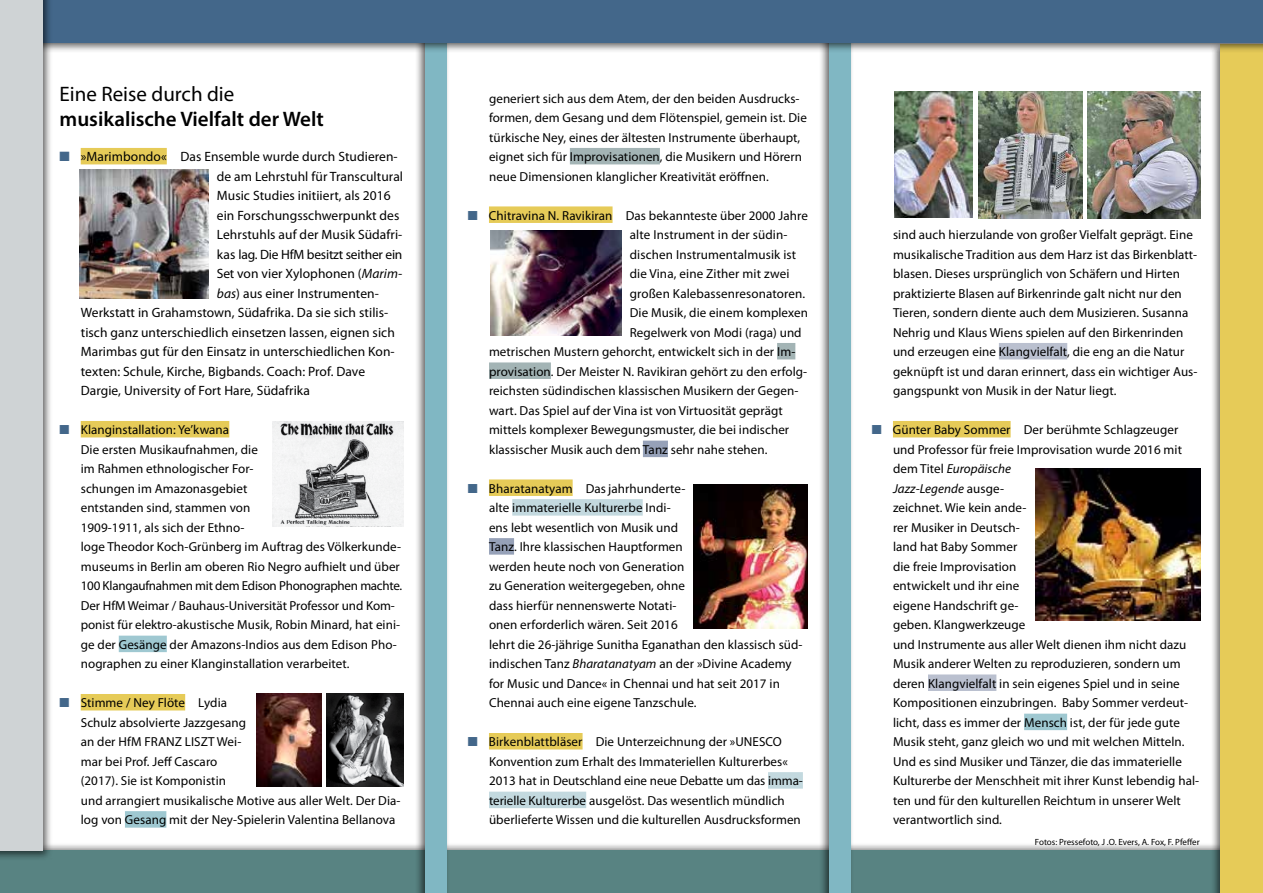
<style>
.page{position:relative;width:1263px;height:893px;background:#fff}
.page>*{position:absolute;margin:0;border:0;box-sizing:border-box;transform-origin:0 0}
.t1{font:600 21px "Myriad Pro";color:#000}
.t2{font:21px "Myriad Pro";color:#000}
.t3{font:13.5px "Myriad Pro";letter-spacing:.005em;color:#000}
.t4{font:13.5px "Myriad Pro";letter-spacing:-.015em;color:#000}
.t5{font:13.05px/19.5px "Myriad Pro";letter-spacing:.005em;color:#000}
.t6{font:9px "Myriad Pro";color:#000}
.s1{color:#43678a}
.s2{font-style:italic}
</style>
<div class="page">
<div style="left:570px;top:148px;width:90px;height:16px;background:#a3b4b5"></div>
<div style="left:489px;top:206px;width:123px;height:17px;background:#e6cb58"></div>
<div style="left:777px;top:343px;width:18px;height:16px;background:#a3b4b5"></div>
<div style="left:489px;top:362px;width:62px;height:17px;background:#a3b4b5"></div>
<div style="left:643px;top:441px;width:25px;height:16px;background:#96a1b8"></div>
<div style="left:489px;top:479px;width:84px;height:17px;background:#e6cb58"></div>
<div style="left:512px;top:499px;width:131px;height:17px;background:#c3d9df"></div>
<div style="left:489px;top:538px;width:25px;height:17px;background:#96a1b8"></div>
<div style="left:489px;top:733px;width:94px;height:16px;background:#e6cb58"></div>
<div style="left:768px;top:772px;width:35px;height:17px;background:#c3d9df"></div>
<div style="left:489px;top:792px;width:97px;height:16px;background:#c3d9df"></div>
<div style="left:999px;top:343px;width:68px;height:16px;background:#bac0cf"></div>
<div style="left:893px;top:421px;width:118px;height:16px;background:#e6cb58"></div>
<div style="left:928px;top:674px;width:68px;height:17px;background:#bac0cf"></div>
<div style="left:1024px;top:714px;width:43px;height:16px;background:#9fc8d1"></div>
<div style="left:81px;top:148px;width:86px;height:16px;background:#e6cb58"></div>
<div style="left:81px;top:421px;width:148px;height:16px;background:#e6cb58"></div>
<div style="left:119px;top:636px;width:48px;height:16px;background:#9fc8d1"></div>
<div style="left:81px;top:694px;width:104px;height:16px;background:#e6cb58"></div>
<div style="left:125px;top:811px;width:41px;height:17px;background:#9fc8d1"></div>
<div style="left:0;top:842px;width:1263px;height:51px;background:#000;opacity:.6"></div>
<div style="left:0;top:850px;width:1263px;height:43px;background:#588382"></div>
<div style="left:818px;top:0;width:36px;height:893px;background:#000;opacity:.6"></div>
<div style="left:829px;top:0;width:21px;height:893px;background:#80b7c3"></div>
<div style="left:414px;top:0;width:36px;height:893px;background:#000;opacity:.6"></div>
<div style="left:425px;top:0;width:21px;height:893px;background:#80b7c3"></div>
<div style="left:1210px;top:40px;width:53px;height:853px;background:#000;opacity:.6"></div>
<div style="left:1220px;top:45px;width:43px;height:848px;background:#e6cb58"></div>
<div style="left:0;top:0;width:1263px;height:53px;background:#000;opacity:.6"></div>
<div style="left:0;top:0;width:1263px;height:43px;background:#43678a"></div>
<div style="left:0;top:0;width:53px;height:860px;background:#000;opacity:.6"></div>
<div style="left:0;top:0;width:43px;height:850px;background:#cfd3d5"></div>
<img style="left:694px;top:484px;width:114px;height:144px">
<img style="left:80px;top:170px;width:128px;height:128px">
<img style="left:273px;top:422px;width:131px;height:104px">
<img style="left:490px;top:231px;width:131px;height:105px">
<img style="left:1036px;top:469px;width:165px;height:152px">
<img style="left:895px;top:91px;width:78px;height:127px">
<img style="left:978px;top:91px;width:105px;height:128px">
<img style="left:1088px;top:91px;width:112px;height:128px">
<img style="left:327px;top:693px;width:77px;height:94px">
<img style="left:257px;top:693px;width:65px;height:94px">
<h1 class="t2" style="left:60px;top:81px;width:176px">Eine Reise durch die</h1>
<h1 class="t1" style="left:60px;top:106px;width:266px">musikalische Vielfalt der Welt</h1>
<p class="t3" style="left:60px;top:148px;width:340px"><span class="s1">■</span> »Marimbondo« Das Ensemble wurde durch Studieren-</p>
<p class="t3" style="left:217px;top:168px;width:188px">de am Lehrstuhl für Transcultural</p>
<p class="t3" style="left:217px;top:187px;width:175px">Music Studies initiiert, als 2016</p>
<p class="t3" style="left:217px;top:207px;width:184px">ein Forschungsschwerpunkt des</p>
<p class="t3" style="left:217px;top:226px;width:187px">Lehrstuhls auf der Musik Südafri-</p>
<p class="t4" style="left:217px;top:246px;width:187px">kas lag. Die HfM besitzt seither ein</p>
<p class="t3" style="left:217px;top:265px;width:187px">Set von vier Xylophonen (<span class="s2">Marim-</span></p>
<p class="t3" style="left:217px;top:285px;width:164px"><span class="s2">bas</span>) aus einer Instrumenten-</p>
<p class="t3" style="left:81px;top:304px;width:308px">Werkstatt in Grahamstown, Südafrika. Da sie sich stilis-</p>
<p class="t3" style="left:81px;top:324px;width:316px">tisch ganz unterschiedlich einsetzen lassen, eignen sich</p>
<p class="t3" style="left:81px;top:343px;width:315px">Marimbas gut für den Einsatz in unterschiedlichen Kon-</p>
<p class="t3" style="left:81px;top:363px;width:286px">texten: Schule, Kirche, Bigbands. Coach: Prof. Dave</p>
<p class="t3" style="left:81px;top:382px;width:231px">Dargie, University of Fort Hare, Südafrika</p>
<p class="t5" style="left:81px;top:420px;width:323px;text-indent:-21px"><span class="s1">■</span> Klanginstallation: Ye’kwana<br>Die ersten Musikaufnahmen, die<br>im Rahmen ethnologischer For-<br>schungen im Amazonasgebiet<br>entstanden sind, stammen von<br>1909-1911, als sich der Ethno-<br>loge Theodor Koch-Grünberg im Auftrag des Völkerkunde&shy;museums in Berlin am oberen Rio Negro aufhielt und über 100 Klangaufnahmen mit dem Edison Phonographen machte.<br>Der HfM Weimar / Bauhaus-Universität Professor und Kom&shy;ponist für elektro-akustische Musik, Robin Minard, hat eini&shy;ge der Gesänge der Amazons-Indios aus dem Edison Pho&shy;nographen zu einer Klanginstallation verarbeitet.</p>
<p class="t5" style="left:81px;top:693px;width:321px;text-indent:-21px"><span class="s1">■</span> Stimme / Ney Flöte Lydia<br>Schulz absolvierte Jazzgesang<br>an der HfM FRANZ LISZT Wei-<br>mar bei Prof. Jeff Cascaro<br>(2017). Sie ist Komponistin<br>und arrangiert musikalische Motive aus aller Welt. Der Dia&shy;log von Gesang mit der Ney-Spielerin Valentina Bellanova</p>
<p class="t5" style="left:489px;top:88px;width:319px">generiert sich aus dem Atem, der den beiden Ausdrucks&shy;formen, dem Gesang und dem Flötenspiel, gemein ist. Die türkische Ney, eines der ältesten Instrumente überhaupt, eignet sich für Improvisationen, die Musikern und Hörern neue Dimensionen klanglicher Kreativität eröffnen.</p>
<p class="t5" style="left:468px;top:205px;width:342px"><span class="s1">■</span> Chitravina N. Ravikiran Das bekannteste über 2000 Jahre</p>
<p class="t5" style="left:630px;top:225px;width:159px">alte Instrument in der südin-</p>
<p class="t5" style="left:630px;top:244px;width:168px">dischen Instrumentalmusik ist</p>
<p class="t5" style="left:630px;top:264px;width:161px">die Vina, eine Zither mit zwei</p>
<p class="t5" style="left:630px;top:283px;width:177px">großen Kalebassenresonatoren.</p>
<p class="t5" style="left:630px;top:303px;width:180px">Die Musik, die einem komplexen</p>
<p class="t5" style="left:630px;top:322px;width:173px">Regelwerk von Modi (raga) und</p>
<p class="t5" style="left:489px;top:342px;width:308px">metrischen Mustern gehorcht, entwickelt sich in der Im-</p>
<p class="t5" style="left:489px;top:361px;width:320px">provisation. Der Meister N. Ravikiran gehört zu den erfolg-</p>
<p class="t5" style="left:489px;top:381px;width:311px">reichsten südindischen klassischen Musikern der Gegen-</p>
<p class="t5" style="left:489px;top:400px;width:295px">wart. Das Spiel auf der Vina ist von Virtuosität geprägt</p>
<p class="t5" style="left:489px;top:420px;width:302px">mittels komplexer Bewegungsmuster, die bei indischer</p>
<p class="t5" style="left:489px;top:439px;width:280px">klassischer Musik auch dem Tanz sehr nahe stehen.</p>
<p class="t5" style="left:489px;top:478px;width:314px;text-indent:-21px"><span class="s1">■</span> Bharatanatyam Das jahrhunderte-<br>alte immaterielle Kulturerbe Indi-<br>ens lebt wesentlich von Musik und<br>Tanz. Ihre klassischen Hauptformen<br>werden heute noch von Generation<br>zu Generation weitergegeben, ohne<br>dass hierfür nennenswerte Notati-<br>onen erforderlich wären. Seit 2016<br>lehrt die 26-jährige Sunitha Eganathan den klassisch süd&shy;indischen Tanz <span class="s2">Bharatanatyam</span> an der »Divine Academy for Music und Dance« in Chennai und hat seit 2017 in Chennai auch eine eigene Tanzschule.</p>
<p class="t5" style="left:489px;top:732px;width:315px;text-indent:-21px"><span class="s1">■</span> Birkenblattbläser Die Unterzeichnung der »UNESCO Konvention zum Erhalt des Immateriellen Kulturerbes« 2013 hat in Deutschland eine neue Debatte um das imma&shy;terielle Kulturerbe ausgelöst. Das wesentlich mündlich überlieferte Wissen und die kulturellen Ausdrucksformen</p>
<p class="t5" style="left:893px;top:225px;width:306px">sind auch hierzulande von großer Vielfalt geprägt. Eine musikalische Tradition aus dem Harz ist das Birkenblatt&shy;blasen. Dieses ursprünglich von Schäfern und Hirten praktizierte Blasen auf Birkenrinde galt nicht nur den Tieren, sondern diente auch dem Musizieren. Susanna Nehrig und Klaus Wiens spielen auf den Birkenrinden und erzeugen eine Klangvielfalt, die eng an die Natur geknüpft ist und daran erinnert, dass ein wichtiger Aus&shy;gangspunkt von Musik in der Natur liegt.</p>
<p class="t5" style="left:893px;top:420px;width:308px;text-indent:-21px"><span class="s1">■</span> Günter Baby Sommer Der berühmte Schlagzeuger und Professor für freie Improvisation wurde 2016 mit dem Titel <span class="s2">Europäische<br>Jazz-Legende</span> ausge-<br>zeichnet. Wie kein ande-<br>rer Musiker in Deutsch-<br>land hat Baby Sommer<br>die freie Improvisation<br>entwickelt und ihr eine<br>eigene Handschrift ge-<br>geben. Klangwerkzeuge<br>und Instrumente aus aller Welt dienen ihm nicht dazu Musik anderer Welten zu reproduzieren, sondern um deren Klangvielfalt in sein eigenes Spiel und in seine Kompositionen einzubringen. Baby Sommer verdeut&shy;licht, dass es immer der Mensch ist, der für jede gute Musik steht, ganz gleich wo und mit welchen Mitteln.<br>Und es sind Musiker und Tänzer, die das immaterielle Kulturerbe der Menschheit mit ihrer Kunst lebendig hal&shy;ten und für den kulturellen Reichtum in unserer Welt verantwortlich sind.</p>
<p class="t6" style="left:1035px;top:836px;width:166px">Fotos: Pressefoto, J .O. Evers, A. Fox, F. Pfeffer</p>
</div>
